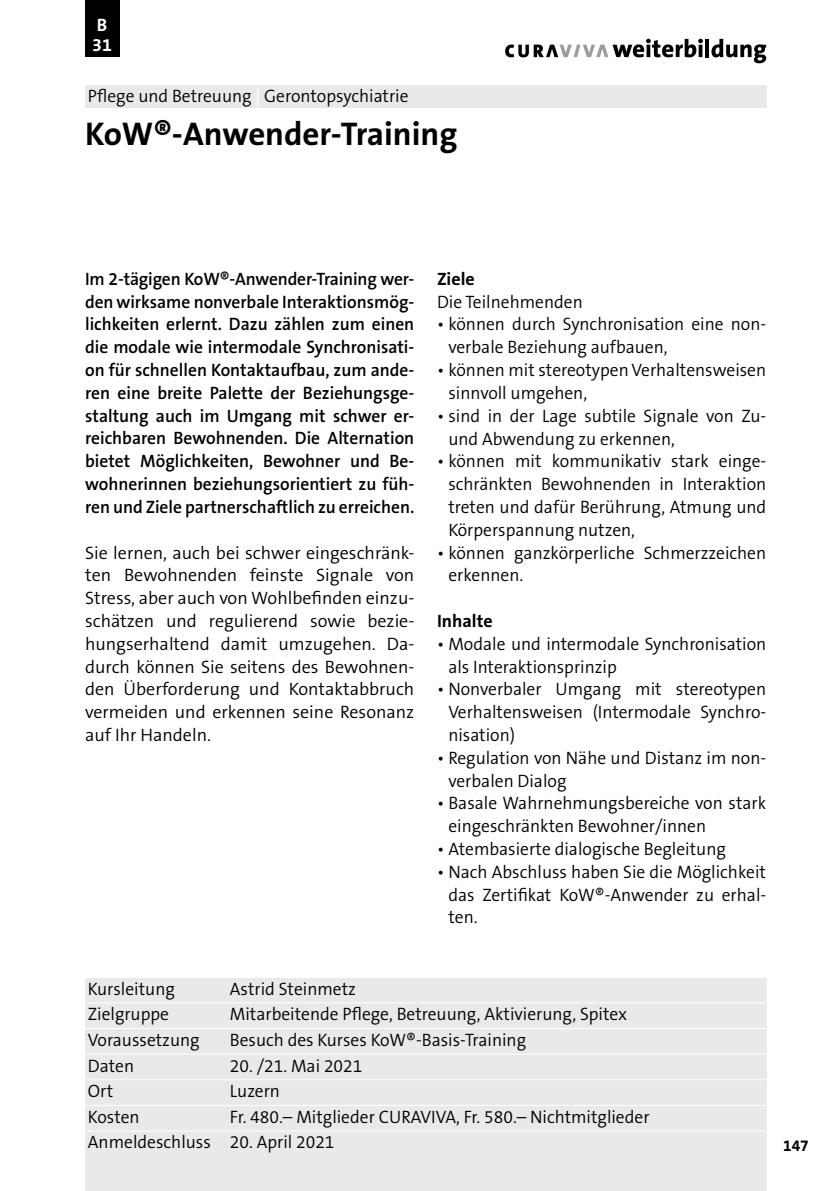
<style>
.page{position:relative;width:823px;height:1191px;background:#fff}
.page>*{position:absolute;margin:0;border:0;box-sizing:border-box;transform-origin:0 0}
.t1{font:700 33px "The Sans B7";color:#000}
.t2{font:300 18px/22.8px "The Sans B4";color:#000}
.t3{font:600 18px/22.8px "The Sans B6";color:#000;text-align:justify}
.t4{font:700 18px "The Sans B7";color:#000}
.t5{font:700 18px/20px "The Sans B7";color:#fff}
.t6{font:700 16px "The Sans B7";color:#000}
.s1{font-family:"The Sans B6";font-weight:600;color:#fff}
</style>
<div class="page">
<hr style="left:705px;top:39px;width:3px;height:18px;background:#000">
<svg style="left:711px;top:39px;width:54px;height:24px"></svg>
<svg style="left:505px;top:39px;width:197px;height:18px"></svg>
<div style="left:85px;top:0;width:34px;height:57px;background:#000"></div>
<div style="left:85px;top:85px;width:680px;height:23px;background:#e9e9e9"></div>
<div style="left:85px;top:978px;width:680px;height:213px;background:#e9e9e9"></div>
<hr style="left:85px;top:1002px;width:680px;height:1px;background:#fff">
<hr style="left:85px;top:1028px;width:680px;height:1px;background:#fff">
<hr style="left:85px;top:1053px;width:680px;height:1px;background:#fff">
<hr style="left:85px;top:1079px;width:680px;height:1px;background:#fff">
<hr style="left:85px;top:1105px;width:680px;height:1px;background:#fff">
<hr style="left:85px;top:1130px;width:680px;height:1px;background:#fff">
<p class="t5" style="left:92px;top:16px;width:21px">B<br>31</p>
<p class="t2" style="left:88px;top:85px;width:322px">Pflege und Betreuung <span class="s1">|</span> Gerontopsychiatrie</p>
<h1 class="t1" style="left:85px;top:116px;width:373px">KoW®-Anwender-Training</h1>
<p class="t3" style="left:85px;top:268px;width:330px">Im 2-tägigen KoW®-Anwender-Training wer&shy;den wirksame nonverbale Interaktionsmög&shy;lichkeiten erlernt. Dazu zählen zum einen die modale wie intermodale Synchronisati&shy;on für schnellen Kontaktaufbau, zum ande&shy;ren eine breite Palette der Beziehungsge&shy;staltung auch im Umgang mit schwer er&shy;reichbaren Bewohnenden. Die Alternation bietet Möglichkeiten, Bewohner und Be&shy;wohnerinnen beziehungsorientiert zu füh&shy;ren und Ziele partnerschaftlich zu erreichen.</p>
<p class="t2" style="left:85px;top:542px;width:330px;text-align:justify">Sie lernen, auch bei schwer eingeschränk&shy;ten Bewohnenden feinste Signale von Stress, aber auch von Wohlbefinden einzu&shy;schätzen und regulierend sowie bezie&shy;hungserhaltend damit umzugehen. Da&shy;durch können Sie seitens des Bewohnen&shy;den Überforderung und Kontaktabbruch vermeiden und erkennen seine Resonanz auf Ihr Handeln.</p>
<p class="t4" style="left:437px;top:269px;width:39px">Ziele</p>
<p class="t2" style="left:437px;top:291px;width:147px">Die Teilnehmenden</p>
<p class="t2" style="left:448px;top:314px;width:319px;text-indent:-11px">• können durch Synchronisation eine non&shy;verbale Beziehung aufbauen,</p>
<p class="t2" style="left:448px;top:360px;width:319px;text-indent:-11px">• können mit stereotypen Verhaltensweisen sinnvoll umgehen,</p>
<p class="t2" style="left:448px;top:405px;width:319px;text-indent:-11px">• sind in der Lage subtile Signale von Zu&shy;und Abwendung zu erkennen,</p>
<p class="t2" style="left:448px;top:451px;width:319px;text-align:justify;text-indent:-11px">• können mit kommunikativ stark einge&shy;schränkten Bewohnenden in Interaktion treten und dafür Berührung, Atmung und Körperspannung nutzen,</p>
<p class="t2" style="left:448px;top:542px;width:319px;text-indent:-11px">• können ganzkörperliche Schmerzzeichen erkennen.</p>
<p class="t4" style="left:437px;top:611px;width:57px">Inhalte</p>
<p class="t2" style="left:448px;top:633px;width:319px;text-indent:-11px">• Modale und intermodale Synchronisation als Interaktionsprinzip</p>
<p class="t2" style="left:448px;top:679px;width:319px;text-align:justify;text-indent:-11px">• Nonverbaler Umgang mit stereotypen Verhaltensweisen (Intermodale Synchro&shy;nisation)</p>
<p class="t2" style="left:448px;top:747px;width:319px;text-indent:-11px">• Regulation von Nähe und Distanz im non&shy;verbalen Dialog</p>
<p class="t2" style="left:448px;top:793px;width:319px;text-indent:-11px">• Basale Wahrnehmungsbereiche von stark eingeschränkten Bewohner/innen</p>
<p class="t2" style="left:437px;top:838px;width:290px">• Atembasierte dialogische Begleitung</p>
<p class="t2" style="left:448px;top:861px;width:319px;text-align:justify;text-indent:-11px">• Nach Abschluss haben Sie die Möglichkeit das Zertifikat KoW®-Anwender zu erhal&shy;ten.</p>
<p class="t2" style="left:88px;top:978px;width:88px">Kursleitung</p>
<p class="t2" style="left:230px;top:978px;width:127px">Astrid Steinmetz</p>
<p class="t2" style="left:88px;top:1003px;width:82px">Zielgruppe</p>
<p class="t2" style="left:230px;top:1003px;width:398px">Mitarbeitende Pflege, Betreuung, Aktivierung, Spitex</p>
<p class="t2" style="left:88px;top:1029px;width:113px">Voraussetzung</p>
<p class="t2" style="left:230px;top:1029px;width:297px">Besuch des Kurses KoW®-Basis-Training</p>
<p class="t2" style="left:88px;top:1055px;width:48px">Daten</p>
<p class="t2" style="left:230px;top:1055px;width:134px">20. /21. Mai 2021</p>
<p class="t2" style="left:88px;top:1080px;width:27px">Ort</p>
<p class="t2" style="left:230px;top:1080px;width:52px">Luzern</p>
<p class="t2" style="left:88px;top:1106px;width:53px">Kosten</p>
<p class="t2" style="left:88px;top:1105px;width:562px;line-height:25.6px;text-indent:142px">Fr. 480.– Mitglieder CURAVIVA, Fr. 580.– Nichtmitglieder<br>Anmeldeschluss 20. April 2021</p>
<p class="t6" style="left:782px;top:1137px;width:27px">147</p>
</div>
